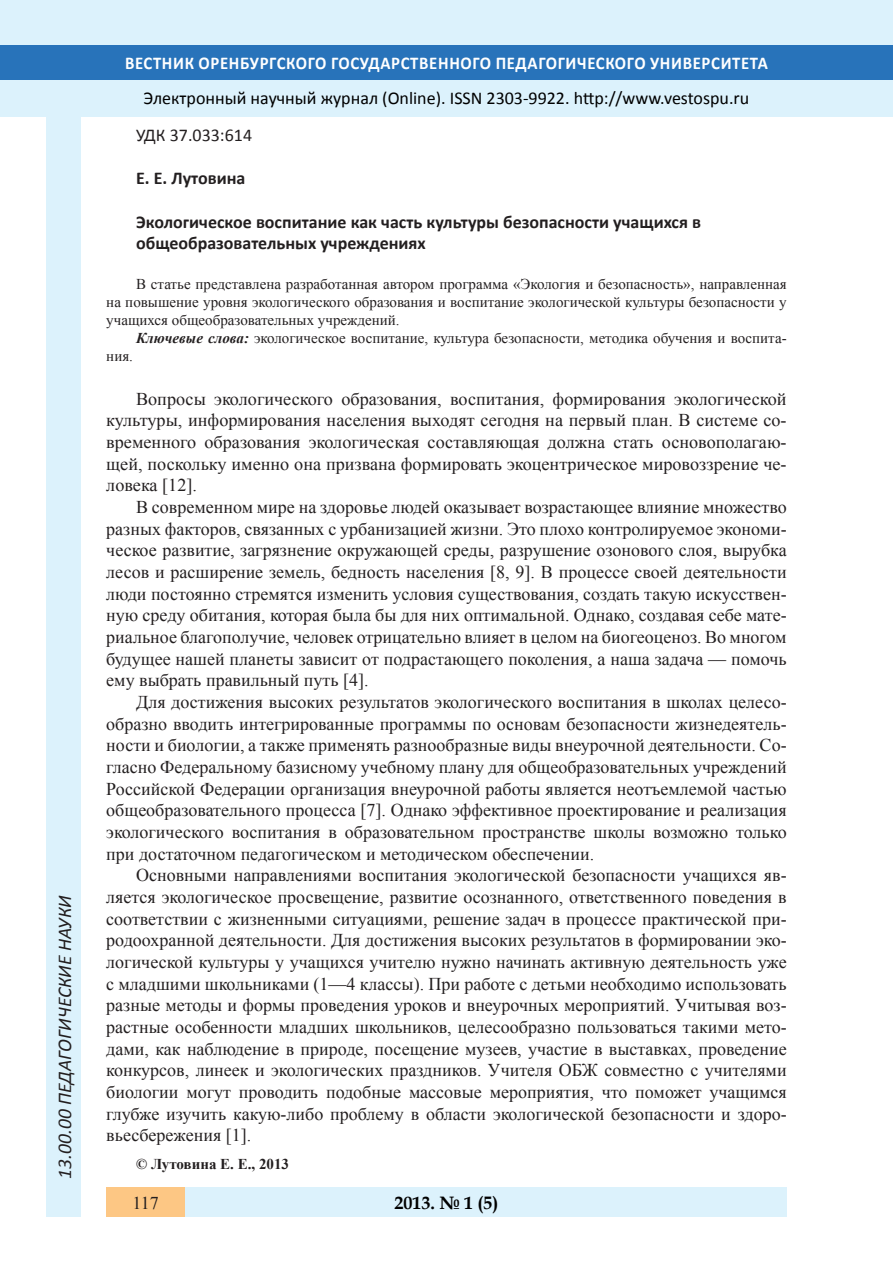
<style>
.page{position:relative;width:893px;height:1263px;background:#fff}
.page>*{position:absolute;margin:0;border:0;box-sizing:border-box;transform-origin:0 0}
.t1{font:italic 19.5px "Calibri";color:#231f20}
.Стиль2{font:18px/21.6px "Times New Roman";color:#231f20;text-align:justify}
.Заголовок_2{font:700 18px/21.6px "Calibri";color:#231f20}
.t2{font:18px "Calibri";color:#000}
.t3{font:700 18px "Calibri";letter-spacing:.04em;color:#fff;scale:.93 1}
.Заголовок_2-2{font:18px "Calibri";color:#231f20}
.t4{font:700 18px "Book Antiqua";color:#000}
.литература{font:15px/18px "Times New Roman";color:#231f20;text-align:justify}
.Стиль2-2{font:700 15px "Times New Roman";color:#231f20}
.s1{font-weight:700;font-style:italic}
</style>
<div class="page">
<div style="left:0;top:0;width:893px;height:116px;background:#dcf2fc"></div>
<div style="left:0;top:45px;width:893px;height:34px;background:#2873ba"></div>
<div style="left:47px;top:116px;width:34px;height:1101px;background:#dcf2fc"></div>
<div style="left:106px;top:1188px;width:681px;height:29px;background:#dcf2fc"></div>
<div style="left:106px;top:1188px;width:79px;height:29px;background:#fdc784"></div>
<p class="t1" style="left:51px;top:1179px;width:285px;rotate:-90deg">13.00.00 ПЕДАГОГИЧЕСКИЕ НАУКИ</p>
<p class="t3" style="left:125px;top:51px;width:693px">ВЕСТНИК ОРЕНБУРГСКОГО ГОСУДАРСТВЕННОГО ПЕДАГОГИЧЕСКОГО УНИВЕРСИТЕТА</p>
<p class="t2" style="left:144px;top:86px;width:607px">Электронный научный журнал (Online). ISSN 2303-9922. http://www.vestospu.ru</p>
<p class="Заголовок_2-2" style="left:136px;top:124px;width:118px">УДК 37.033:614</p>
<p class="Заголовок_2" style="left:136px;top:168px;width:111px">Е. Е. Лутовина</p>
<p class="Заголовок_2" style="left:136px;top:211px;width:566px">Экологическое воспитание как часть культуры безопасности учащихся в общеобразовательных учреждениях</p>
<p class="литература" style="left:106px;top:275px;width:682px;text-indent:30px">В статье представлена разработанная автором программа «Экология и безопасность», направленная на повышение уровня экологического образования и воспитание экологической культуры безопасности у учащихся общеобразовательных учреждений.</p>
<p class="литература" style="left:136px;top:329px;width:652px"><span class="s1">Ключевые слова:</span> экологическое воспитание, культура безопасности, методика обучения и воспита-</p>
<p class="литература" style="left:106px;top:347px;width:28px">ния.</p>
<p class="Стиль2" style="left:106px;top:388px;width:682px;text-indent:30px">Вопросы экологического образования, воспитания, формирования экологической культуры, информирования населения выходят сегодня на первый план. В системе со&shy;временного образования экологическая составляющая должна стать основополагаю&shy;щей, поскольку именно она призвана формировать экоцентрическое мировоззрение че&shy;ловека [12].</p>
<p class="Стиль2" style="left:106px;top:496px;width:682px;text-indent:30px">В современном мире на здоровье людей оказывает возрастающее влияние множество разных факторов, связанных с урбанизацией жизни. Это плохо контролируемое экономи&shy;ческое развитие, загрязнение окружающей среды, разрушение озонового слоя, вырубка лесов и расширение земель, бедность населения [8, 9]. В процессе своей деятельности люди постоянно стремятся изменить условия существования, создать такую искусствен&shy;ную среду обитания, которая была бы для них оптимальной. Однако, создавая себе мате&shy;риальное благополучие, человек отрицательно влияет в целом на биогеоценоз. Во многом будущее нашей планеты зависит от подрастающего поколения, а наша задача — помочь ему выбрать правильный путь [4].</p>
<p class="Стиль2" style="left:106px;top:691px;width:682px;text-indent:30px">Для достижения высоких результатов экологического воспитания в школах целесо&shy;образно вводить интегрированные программы по основам безопасности жизнедеятель&shy;ности и биологии, а также применять разнообразные виды внеурочной деятельности. Со&shy;гласно Федеральному базисному учебному плану для общеобразовательных учреждений Российской Федерации организация внеурочной работы является неотъемлемой частью общеобразовательного процесса [7]. Однако эффективное проектирование и реализация экологического воспитания в образовательном пространстве школы возможно только при достаточном педагогическом и методическом обеспечении.</p>
<p class="Стиль2" style="left:106px;top:864px;width:682px;text-indent:30px">Основными направлениями воспитания экологической безопасности учащихся яв&shy;ляется экологическое просвещение, развитие осознанного, ответственного поведения в соответствии с жизненными ситуациями, решение задач в процессе практической при&shy;родоохранной деятельности. Для достижения высоких результатов в формировании эко&shy;логической культуры у учащихся учителю нужно начинать активную деятельность уже с младшими школьниками (1—4 классы). При работе с детьми необходимо использовать разные методы и формы проведения уроков и внеурочных мероприятий. Учитывая воз&shy;растные особенности младших школьников, целесообразно пользоваться такими мето&shy;дами, как наблюдение в природе, посещение музеев, участие в выставках, проведение конкурсов, линеек и экологических праздников. Учителя ОБЖ совместно с учителями биологии могут проводить подобные массовые мероприятия, что поможет учащимся глубже изучить какую-либо проблему в области экологической безопасности и здоро&shy;вьесбережения [1].</p>
<p class="Стиль2-2" style="left:136px;top:1154px;width:154px">© Лутовина Е. Е., 2013</p>
<p class="Стиль2" style="left:133px;top:1191px;width:28px">117</p>
<p class="t4" style="left:394px;top:1190px;width:106px">2013. № 1 (5)</p>
</div>
